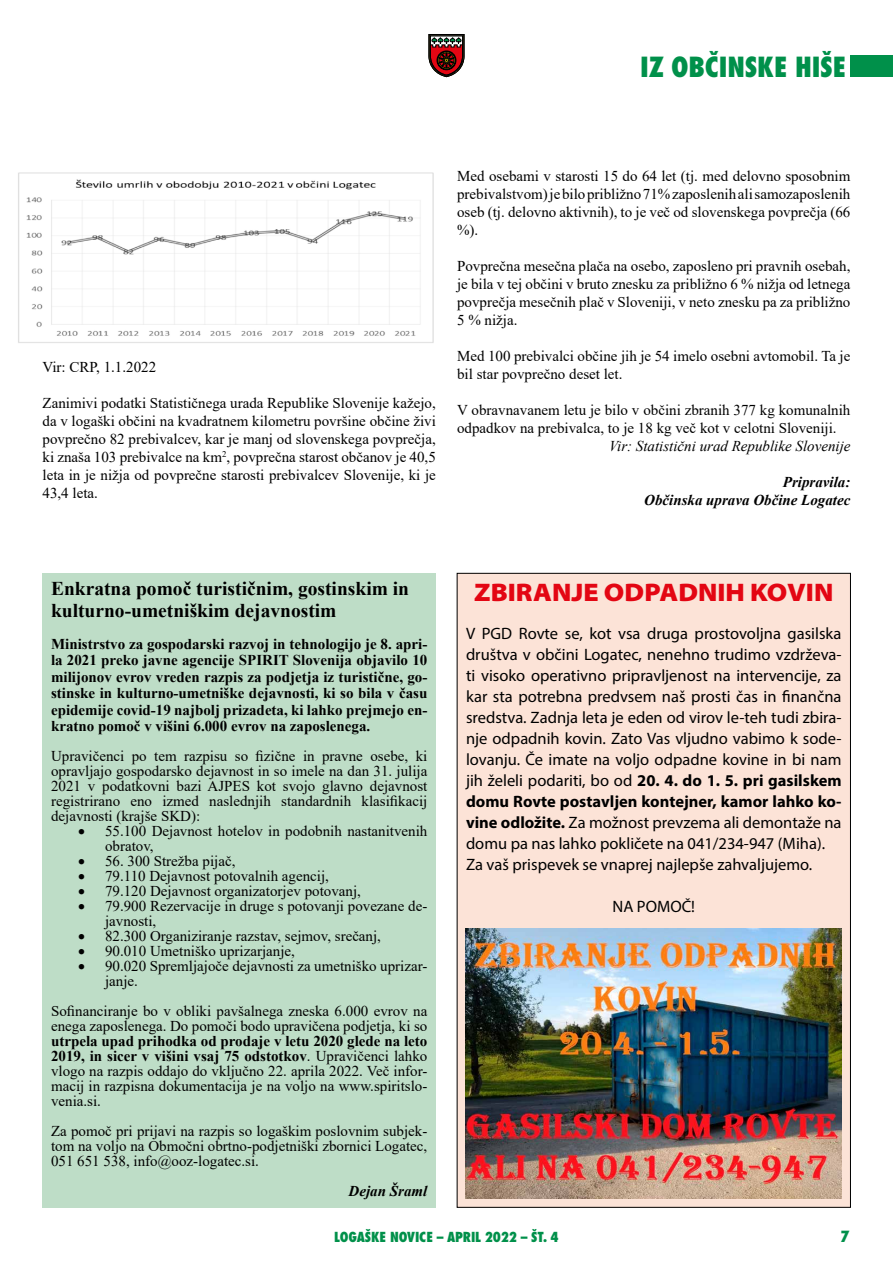
<style>
.page{position:relative;width:893px;height:1263px;background:#fff}
.page>*{position:absolute;margin:0;border:0;box-sizing:border-box;transform-origin:0 0}
.t1{font:800 condensed 27px "Futura LT Pro";letter-spacing:-.01em;color:#00904a}
.t2{font:900 semi-expanded 25.5px "Myriad Pro";color:#e30613}
.t3{font:700 19.5px/22.5px "Times New Roman";color:#000}
.t4{font:16.5px/21px "Myriad Pro";color:#000}
.t5{font:15px/15px "Times New Roman";color:#000;text-align:justify}
.t6{font:700 15px/16.5px "Times New Roman";color:#000;text-align:justify}
.t7{font:italic 700 15px/18px "Times New Roman";color:#000;text-align:right}
.t8{font:italic 15px "Times New Roman";color:#000}
.t9{font:800 condensed 15px "Futura LT Pro";color:#00904a}
.t10{font:800 condensed 13.5px "Futura LT Pro";letter-spacing:-.01em;color:#00904a}
.t11{font:11.7px/14.1px "Calibri";color:#000}
.t12{font:700 11.7px "Calibri";color:#000}
.s1{font-weight:700}
</style>
<div class="page">
<svg style="left:429px;top:34px;width:35px;height:43px;background:#7c3e3c"></svg>
<div style="left:850px;top:56px;width:43px;height:21px;background:#00904a"></div>
<div style="left:457px;top:573px;width:393px;height:634px;background:#fce3d7"></div>
<img style="left:466px;top:929px;width:376px;height:270px">
<img style="left:18px;top:172px;width:416px;height:171px">
<div style="left:43px;top:573px;width:393px;height:635px;background:#beddc7"></div>
<h1 class="t1" style="left:640px;top:50px;width:208px">IZ OBČINSKE HIŠE</h1>
<p class="t5" style="left:43px;top:359px;width:115px">Vir: CRP, 1.1.2022</p>
<p class="t5" style="left:43px;top:393px;width:395px;line-height:18px">Zanimivi podatki Statističnega urada Republike Slovenije kažejo, da v logaški občini na kvadratnem kilometru površine občine živi povprečno 82 prebivalcev, kar je manj od slovenskega povprečja, ki znaša 103 prebivalce na km<sup>2</sup>, povprečna starost občanov je 40,5 leta in je nižja od povprečne starosti prebivalcev Slovenije, ki je 43,4 leta.</p>
<p class="t5" style="left:457px;top:166px;width:395px;line-height:18px">Med osebami v starosti 15 do 64 let (tj. med delovno sposobnim prebivalstvom) je bilo približno 71% zaposlenih ali samozaposlenih oseb (tj. delovno aktivnih), to je več od slovenskega povprečja (66 %).</p>
<p class="t5" style="left:457px;top:256px;width:395px;line-height:18px">Povprečna mesečna plača na osebo, zaposleno pri pravnih osebah, je bila v tej občini v bruto znesku za približno 6 % nižja od letnega povprečja mesečnih plač v Sloveniji, v neto znesku pa za približno 5 % nižja.</p>
<p class="t5" style="left:457px;top:346px;width:395px;line-height:18px">Med 100 prebivalci občine jih je 54 imelo osebni avtomobil. Ta je bil star povprečno deset let.</p>
<p class="t5" style="left:457px;top:400px;width:395px;line-height:18px">V obravnavanem letu je bilo v občini zbranih 377 kg komunalnih odpadkov na prebivalca, to je 18 kg več kot v celotni Sloveniji.</p>
<p class="t8" style="left:609px;top:435px;width:243px">Vir: Statistični urad Republike Slovenije</p>
<p class="t7" style="left:644px;top:472px;width:208px">Pripravila:<br>Občinska uprava Občine Logatec</p>
<h3 class="t3" style="left:51px;top:576px;width:360px">Enkratna pomoč turističnim, gostinskim in kulturno-umetniškim dejavnostim</h3>
<p class="t6" style="left:51px;top:635px;width:378px">Ministrstvo za gospodarski razvoj in tehnologijo je 8. apri&shy;la 2021 preko javne agencije SPIRIT Slovenija objavilo 10 milijonov evrov vreden razpis za podjetja iz turistične, go&shy;stinske in kulturno-umetniške dejavnosti, ki so bila v času epidemije covid-19 najbolj prizadeta, ki lahko prejmejo en&shy;kratno pomoč v višini 6.000 evrov na zaposlenega.</p>
<p class="t5" style="left:51px;top:748px;width:378px">Upravičenci po tem razpisu so fizične in pravne osebe, ki opravljajo gospodarsko dejavnost in so imele na dan 31. julija 2021 v podatkovni bazi AJPES kot svojo glavno dejavnost registrirano eno izmed naslednjih standardnih klasifikacij dejavnosti (krajše SKD):</p>
<p class="t5" style="left:105px;top:823px;width:324px;text-indent:-27px">• 55.100 Dejavnost hotelov in podobnih nastanitvenih obratov,</p>
<p class="t5" style="left:78px;top:853px;width:159px">• 56. 300 Strežba pijač,</p>
<p class="t5" style="left:78px;top:868px;width:253px">• 79.110 Dejavnost potovalnih agencij,</p>
<p class="t5" style="left:78px;top:883px;width:284px">• 79.120 Dejavnost organizatorjev potovanj,</p>
<p class="t5" style="left:105px;top:898px;width:324px;text-indent:-27px">• 79.900 Rezervacije in druge s potovanji povezane de&shy;javnosti,</p>
<p class="t5" style="left:78px;top:928px;width:305px">• 82.300 Organiziranje razstav, sejmov, srečanj,</p>
<p class="t5" style="left:78px;top:943px;width:218px">• 90.010 Umetniško uprizarjanje,</p>
<p class="t5" style="left:105px;top:958px;width:324px;text-indent:-27px">• 90.020 Spremljajoče dejavnosti za umetniško uprizar&shy;janje.</p>
<p class="t5" style="left:51px;top:1003px;width:378px">Sofinanciranje bo v obliki pavšalnega zneska 6.000 evrov na enega zaposlenega. Do pomoči bodo upravičena podjetja, ki so</p>
<p class="t5" style="left:51px;top:1033px;width:378px"><span class="s1">utrpela upad prihodka od prodaje v letu 2020 glede na leto 2019, in sicer v višini vsaj 75 odstotkov</span>. Upravičenci lahko vlogo na razpis oddajo do vključno 22. aprila 2022. Več infor&shy;macij in razpisna dokumentacija je na voljo na www.spiritslo&shy;venia.si.</p>
<p class="t5" style="left:51px;top:1123px;width:378px">Za pomoč pri prijavi na razpis so logaškim poslovnim subjek&shy;tom na voljo na Območni obrtno-podjetniški zbornici Logatec, 051 651 538, info@ooz-logatec.si.</p>
<p class="t7" style="left:349px;top:1182px;width:80px">Dejan Šraml</p>
<h2 class="t2" style="left:474px;top:578px;width:361px">ZBIRANJE ODPADNIH KOVIN</h2>
<p class="t4" style="left:466px;top:622px;width:377px">V PGD Rovte se, kot vsa druga prostovoljna gasilska društva v občini Logatec, nenehno trudimo vzdrževa&shy;ti visoko operativno pripravljenost na intervencije, za kar sta potrebna predvsem naš prosti čas in finančna sredstva. Zadnja leta je eden od virov le-teh tudi zbira&shy;nje odpadnih kovin. Zato Vas vljudno vabimo k sode&shy;lovanju. Če imate na voljo odpadne kovine in bi nam jih želeli podariti, bo od <span class="s1">20. 4. do 1. 5. pri gasilskem domu Rovte postavljen kontejner, kamor lahko ko&shy;vine odložite.</span> Za možnost prevzema ali demontaže na domu pa nas lahko pokličete na 041/234-947 (Miha).<br>Za vaš prispevek se vnaprej najlepše zahvaljujemo.</p>
<p class="t4" style="left:612px;top:895px;width:84px">NA POMOČ!</p>
<p class="t11" style="left:465px;top:735px;width:134px">ZBIRANJE ODPADNIH KOVIN</p>
<p class="t11" style="left:465px;top:778px;width:374px">nenehno trudimo vzdrževati visoko operativno pripravljenost na intervencije, za kar sta potrebna predvsem naš prosti čas in finančna sredstva. Zadnja leta je</p>
<p class="t11" style="left:465px;top:820px;width:369px">sodelovanju. Če imate na voljo odpadne kovine in bi nam jih želeli podariti, bo</p>
<p class="t12" style="left:465px;top:833px;width:377px">od 20. 4. do 1. 5. pri gasilskem domu Rovte postavljen kontejner, kamor lahko</p>
<p class="t11" style="left:465px;top:863px;width:159px">pokličete na 041/234-947 (Miha).</p>
<p class="t10" style="left:334px;top:1229px;width:226px">LOGAŠKE NOVICE – APRIL 2022 – ŠT. 4</p>
<p class="t9" style="left:840px;top:1227px;width:11px">7</p>
</div>
